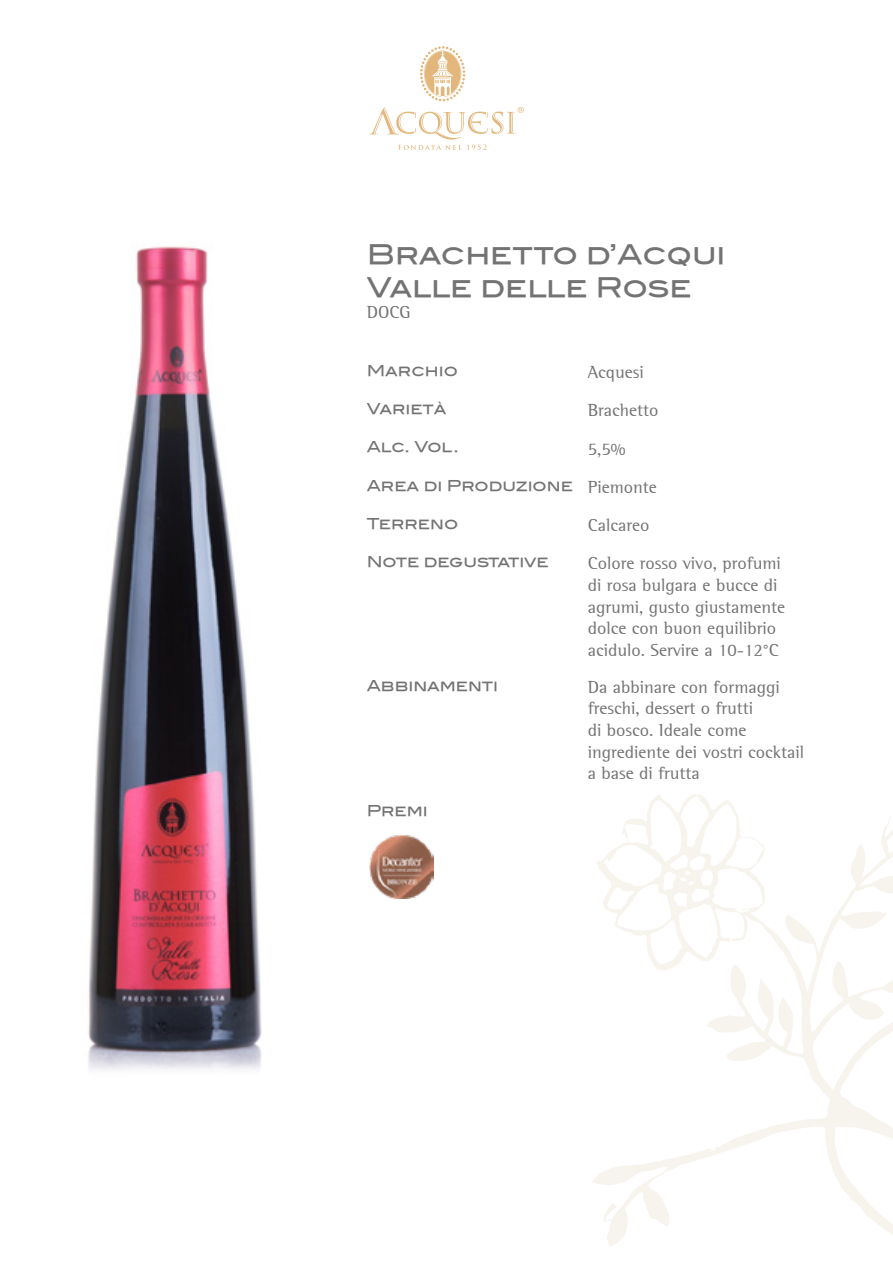
<style>
.page{position:relative;width:893px;height:1263px;background:#fff}
.page>*{position:absolute;margin:0;border:0;box-sizing:border-box;transform-origin:0 0}
.t1{font:27px/32.4px "Blair Md ITCTT Medium";letter-spacing:-.01em;color:#747373}
.t2{font:18px/21.6px "AT Rotis Semi Serif";color:#747373}
.t3{font:15px "Blair Md ITCTT Medium";color:#747373}
</style>
<div class="page">
<svg style="left:369px;top:46px;width:155px;height:104px"></svg>
<svg style="left:592px;top:815px;width:301px;height:411px"></svg>
<svg style="left:884px;top:978px;width:9px;height:12px"></svg>
<svg style="left:851px;top:1002px;width:30px;height:15px"></svg>
<svg style="left:835px;top:963px;width:9px;height:29px"></svg>
<svg style="left:842px;top:915px;width:36px;height:10px"></svg>
<svg style="left:877px;top:876px;width:16px;height:12px"></svg>
<svg style="left:853px;top:847px;width:10px;height:36px"></svg>
<svg style="left:789px;top:916px;width:21px;height:25px"></svg>
<svg style="left:601px;top:794px;width:163px;height:171px"></svg>
<svg style="left:781px;top:1004px;width:8px;height:23px"></svg>
<svg style="left:760px;top:984px;width:11px;height:29px"></svg>
<svg style="left:731px;top:971px;width:13px;height:24px"></svg>
<svg style="left:712px;top:1019px;width:33px;height:10px"></svg>
<svg style="left:729px;top:1044px;width:40px;height:13px"></svg>
<svg style="left:595px;top:1168px;width:39px;height:14px"></svg>
<svg style="left:644px;top:1190px;width:24px;height:33px"></svg>
<svg style="left:834px;top:1105px;width:59px;height:130px"></svg>
<svg style="left:602px;top:1203px;width:25px;height:43px"></svg>
<img style="left:88px;top:246px;width:174px;height:824px">
<img style="left:369px;top:834px;width:64px;height:64px">
<h1 class="t1" style="left:367px;top:238px;width:360px">Brachetto d’Acqui<br>Valle delle Rose</h1>
<p class="t2" style="left:367px;top:301px;width:46px">DOCG</p>
<p class="t3" style="left:367px;top:361px;width:93px">Marchio</p>
<p class="t3" style="left:367px;top:400px;width:81px">Varietà</p>
<p class="t3" style="left:367px;top:438px;width:94px">Alc. Vol.</p>
<p class="t3" style="left:367px;top:476px;width:208px">Area di Produzione</p>
<p class="t3" style="left:367px;top:514px;width:93px">Terreno</p>
<p class="t3" style="left:367px;top:553px;width:183px">Note degustative</p>
<p class="t3" style="left:367px;top:676px;width:133px">Abbinamenti</p>
<p class="t3" style="left:367px;top:801px;width:63px">Premi</p>
<p class="t2" style="left:588px;top:353px;width:194px;line-height:38.2px">Acquesi<br>Brachetto<br>5,5%<br>Piemonte<br>Calcareo<br>Colore rosso vivo, profumi</p>
<p class="t2" style="left:588px;top:574px;width:199px">di rosa bulgara e bucce di agrumi, gusto giustamente dolce con buon equilibrio acidulo. Servire a 10-12°C</p>
<p class="t2" style="left:588px;top:676px;width:218px">Da abbinare con formaggi freschi, dessert o frutti<br>di bosco. Ideale come ingrediente dei vostri cocktail a base di frutta</p>
</div>
